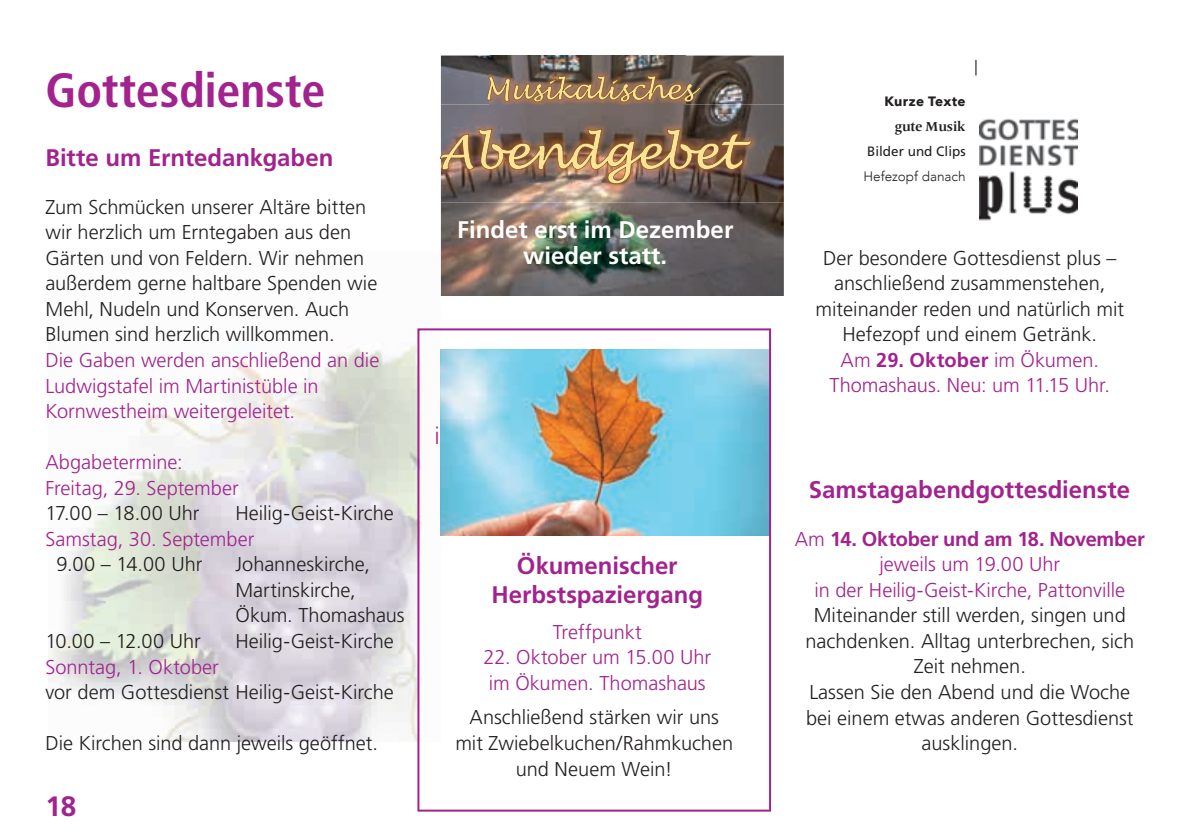
<style>
.page{position:relative;width:1191px;height:840px;background:#fff}
.page>*{position:absolute;margin:0;border:0;box-sizing:border-box;transform-origin:0 0}
.t1{font:700 condensed 48px "Frutiger LT Std";letter-spacing:-.005em;color:#a2238e}
.t2{font:700 28px "Frutiger LT Std";color:#a2238e}
.t3{font:700 24px/28.8px "Frutiger LT Std";color:#a2238e;text-align:center}
.t4{font:700 24px/25.6px "Frutiger LT Std";color:#fff;text-align:center}
.t5{font:300 20px/25.6px "Frutiger LT Std";color:#231f20;text-align:center}
.t6{font:300 20px/25.6px "Frutiger LT Std";color:#a2238e}
.t7{font:13.6px "Frutiger LT Std";color:#231f20}
.t8{font:300 13.6px "Avenir";color:#231f20}
.t9{font:700 13.6px "Avenir Next";letter-spacing:.035em;color:#231f20}
.t10{font:700 13.6px "Frutiger Serif LT Pro";letter-spacing:-.01em;color:#231f20}
.s1{color:#a2238e}
.s2{font-weight:700;color:#a2238e}
.s3{font-weight:700}
</style>
<div class="page">
<img style="left:49px;top:251px;width:392px;height:490px">
<img style="left:979px;top:118px;width:98px;height:103px">
<svg style="left:975px;top:60px;width:1px;height:15px"></svg>
<img style="left:441px;top:55px;width:343px;height:240px">
<img style="left:490px;top:55px;width:196px;height:49px">
<svg style="left:487px;top:75px;width:214px;height:27px;background:#9a7d59"></svg>
<img style="left:441px;top:104px;width:343px;height:98px">
<img style="left:441px;top:128px;width:310px;height:56px">
<svg style="left:417px;top:328px;width:354px;height:483px"></svg>
<h1 class="t1" style="left:45px;top:62px;width:281px">Gottesdienste</h1>
<p class="t3" style="left:45px;top:143px;width:289px">Bitte um Erntedankgaben</p>
<p class="t5" style="left:45px;top:194px;width:333px;text-align:left">Zum Schmücken unserer Altäre bitten wir herzlich um Erntegaben aus den Gärten und von Feldern. Wir nehmen außerdem gerne haltbare Spenden wie Mehl, Nudeln und Konserven. Auch Blumen sind herzlich willkommen.</p>
<p class="t6" style="left:45px;top:347px;width:335px">Die Gaben werden anschließend an die<br>Ludwigstafel im Martinistüble in<br>Kornwestheim weitergeleitet.</p>
<p class="t6" style="left:45px;top:449px;width:195px">Abgabetermine:<br>Freitag, 29. September</p>
<p class="t5" style="left:45px;top:500px;width:156px">17.00 – 18.00 Uhr</p>
<p class="t5" style="left:235px;top:500px;width:160px">Heilig-Geist-Kirche</p>
<p class="t6" style="left:45px;top:526px;width:210px">Samstag, 30. September</p>
<p class="t5" style="left:56px;top:551px;width:147px">9.00 – 14.00 Uhr</p>
<p class="t5" style="left:235px;top:551px;width:171px;text-align:left">Johanneskirche,<br>Martinskirche,<br>Ökum. Thomashaus</p>
<p class="t5" style="left:45px;top:628px;width:157px">10.00 – 12.00 Uhr</p>
<p class="t5" style="left:235px;top:628px;width:160px">Heilig-Geist-Kirche</p>
<p class="t6" style="left:45px;top:653px;width:175px">Sonntag, 1. Oktober</p>
<p class="t5" style="left:45px;top:679px;width:350px">vor dem Gottesdienst Heilig-Geist-Kirche</p>
<p class="t5" style="left:45px;top:730px;width:334px">Die Kirchen sind dann jeweils geöffnet.</p>
<h2 class="t2" style="left:45px;top:789px;width:33px">18</h2>
<p class="t4" style="left:457px;top:217px;width:278px">Findet erst im Dezember wieder statt.</p>
<p class="t3" style="left:491px;top:551px;width:213px">Ökumenischer<br>Herbstspaziergang</p>
<p class="t6" style="left:553px;top:619px;width:90px">Treffpunkt</p>
<p class="t6" style="left:483px;top:644px;width:229px">22. Oktober um 15.00 Uhr im Ökumen. Thomashaus</p>
<p class="t5" style="left:455px;top:704px;width:279px">Anschließend stärken wir uns mit Zwiebelkuchen/Rahmkuchen und Neuem Wein!</p>
<p class="t9" style="left:884px;top:90px;width:83px">Kurze Texte</p>
<p class="t10" style="left:894px;top:118px;width:72px">gute Musik</p>
<p class="t7" style="left:867px;top:143px;width:100px">Bilder und Clips</p>
<p class="t8" style="left:863px;top:168px;width:104px">Hefezopf danach</p>
<p class="t5" style="left:815px;top:245px;width:310px">Der besondere Gottesdienst plus – anschließend zusammen stehen, miteinander reden und natürlich mit<br>Hefezopf und einem Getränk.<br><span class="s1">Am</span> <span class="s2">29. Oktober</span> <span class="s1">im Ökumen.<br>Thomashaus. Neu: um 11.15 Uhr.</span></p>
<p class="t3" style="left:809px;top:474px;width:323px">Samstagabendgottesdienste</p>
<p class="t6" style="left:795px;top:526px;width:351px;text-align:center">Am <span class="s3">14. Oktober und am 18. November </span>jeweils um 19.00 Uhr<br>in der Heilig-Geist-Kirche, Pattonville</p>
<p class="t5" style="left:805px;top:602px;width:330px">Miteinander still werden, singen und nachdenken. Alltag unterbrechen, sich<br>Zeit nehmen.<br>Lassen Sie den Abend und die Woche bei einem etwas anderen Gottesdienst ausklingen.</p>
</div>
